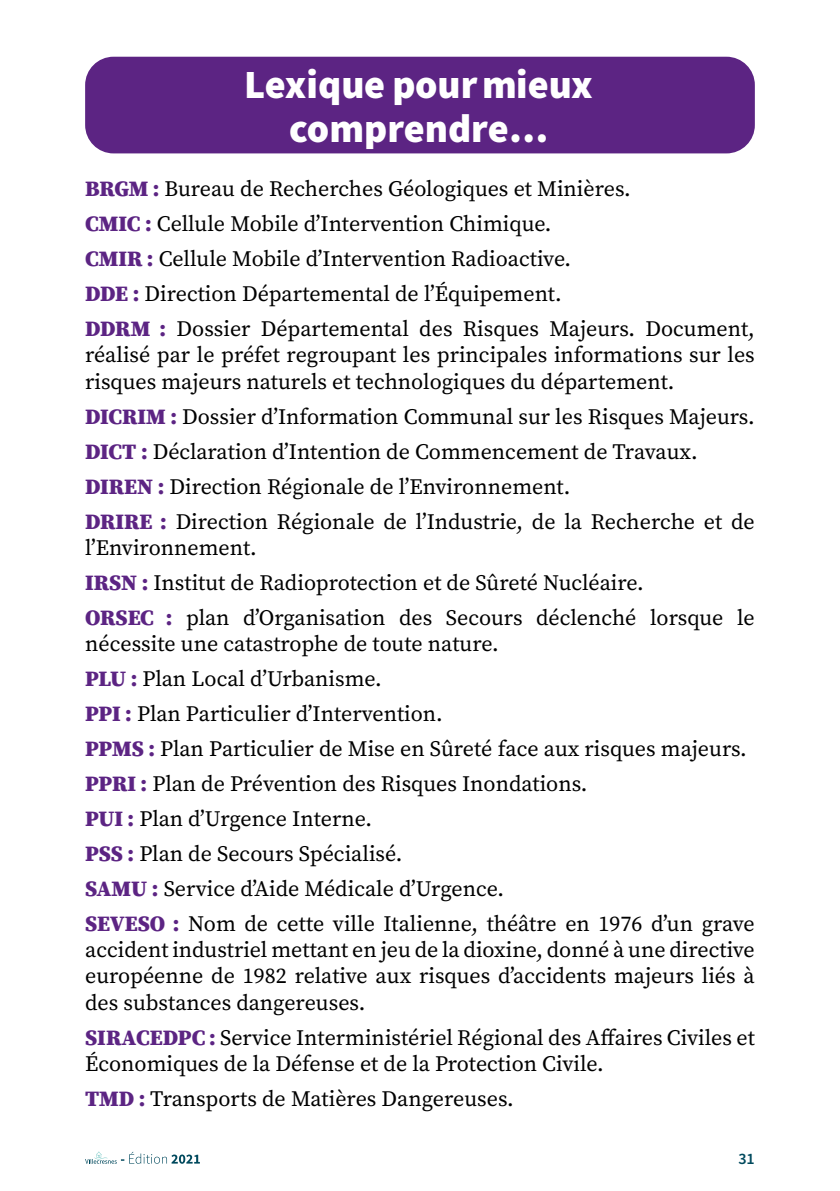
<style>
.page{position:relative;width:840px;height:1191px;background:#fff}
.page>*{position:absolute;margin:0;border:0;box-sizing:border-box;transform-origin:0 0}
.t1{font:40px/44px "Source Sans Variable";color:#fff;text-align:center}
.t2{font:22px/35px "Source Serif Pro";color:#000}
.t3{font:16px "Source Sans Variable";color:#00495d}
.s1{font-weight:900;color:#5c2483}
</style>
<div class="page">
<svg style="left:85px;top:1151px;width:115px;height:12px"></svg>
<div style="left:85px;top:57px;width:669px;height:96px;background:#5c2483;border-radius:28px"></div>
<h1 class="t1" style="left:244px;top:63px;width:350px">Lexique pour mieux comprendre…</h1>
<p class="t2" style="left:85px;top:171px;width:670px"><span class="s1">BRGM :</span> Bureau de Recherches Géologiques et Minières.<br><span class="s1">CMIC :</span> Cellule Mobile d’Intervention Chimique.<br><span class="s1">CMIR :</span> Cellule Mobile d’Intervention Radioactive.<br><span class="s1">DDE :</span> Direction Départemental de l’Équipement.<br><span class="s1">DDRM :</span> Dossier Départemental des Risques Majeurs. Document,</p>
<p class="t2" style="left:85px;top:342px;width:670px;line-height:26.4px">réalisé par le préfet regroupant les principales informations sur les risques majeurs naturels et technologiques du département.</p>
<p class="t2" style="left:85px;top:399px;width:670px"><span class="s1">DICRIM :</span> Dossier d’Information Communal sur les Risques Majeurs.<br><span class="s1">DICT :</span> Déclaration d’Intention de Commencement de Travaux.<br><span class="s1">DIREN :</span> Direction Régionale de l’Environnement.<br><span class="s1">DRIRE :</span> Direction Régionale de l’Industrie, de la Recherche et de</p>
<p class="t2" style="left:85px;top:530px;width:670px">l’Environnement.<br><span class="s1">IRSN :</span> Institut de Radioprotection et de Sûreté Nucléaire.<br><span class="s1">ORSEC :</span> plan d’Organisation des Secours déclenché lorsque le</p>
<p class="t2" style="left:85px;top:626px;width:670px">nécessite une catastrophe de toute nature.<br><span class="s1">PLU :</span> Plan Local d’Urbanisme.<br><span class="s1">PPI :</span> Plan Particulier d’Intervention.<br><span class="s1">PPMS :</span> Plan Particulier de Mise en Sûreté face aux risques majeurs.<br><span class="s1">PPRI :</span> Plan de Prévention des Risques Inondations.<br><span class="s1">PUI :</span> Plan d’Urgence Interne.<br><span class="s1">PSS :</span> Plan de Secours Spécialisé.<br><span class="s1">SAMU :</span> Service d’Aide Médicale d’Urgence.<br><span class="s1">SEVESO :</span> Nom de cette ville Italienne, théâtre en 1976 d’un grave</p>
<p class="t2" style="left:85px;top:936px;width:670px;line-height:26.4px;text-align:justify">accident industriel mettant en jeu de la dioxine, donné à une directive européenne de 1982 relative aux risques d’accidents majeurs liés à des substances dangereuses.</p>
<p class="t2" style="left:85px;top:1024px;width:670px;line-height:26.4px"><span class="s1">SIRACEDPC :</span> Service Interministériel Régional des Affaires Civiles et<br>Économiques de la Défense et de la Protection Civile.</p>
<p class="t2" style="left:85px;top:1081px;width:430px"><span class="s1">TMD :</span> Transports de Matières Dangereuses.</p>
<p class="t3" style="left:738px;top:1148px;width:18px">31</p>
</div>
